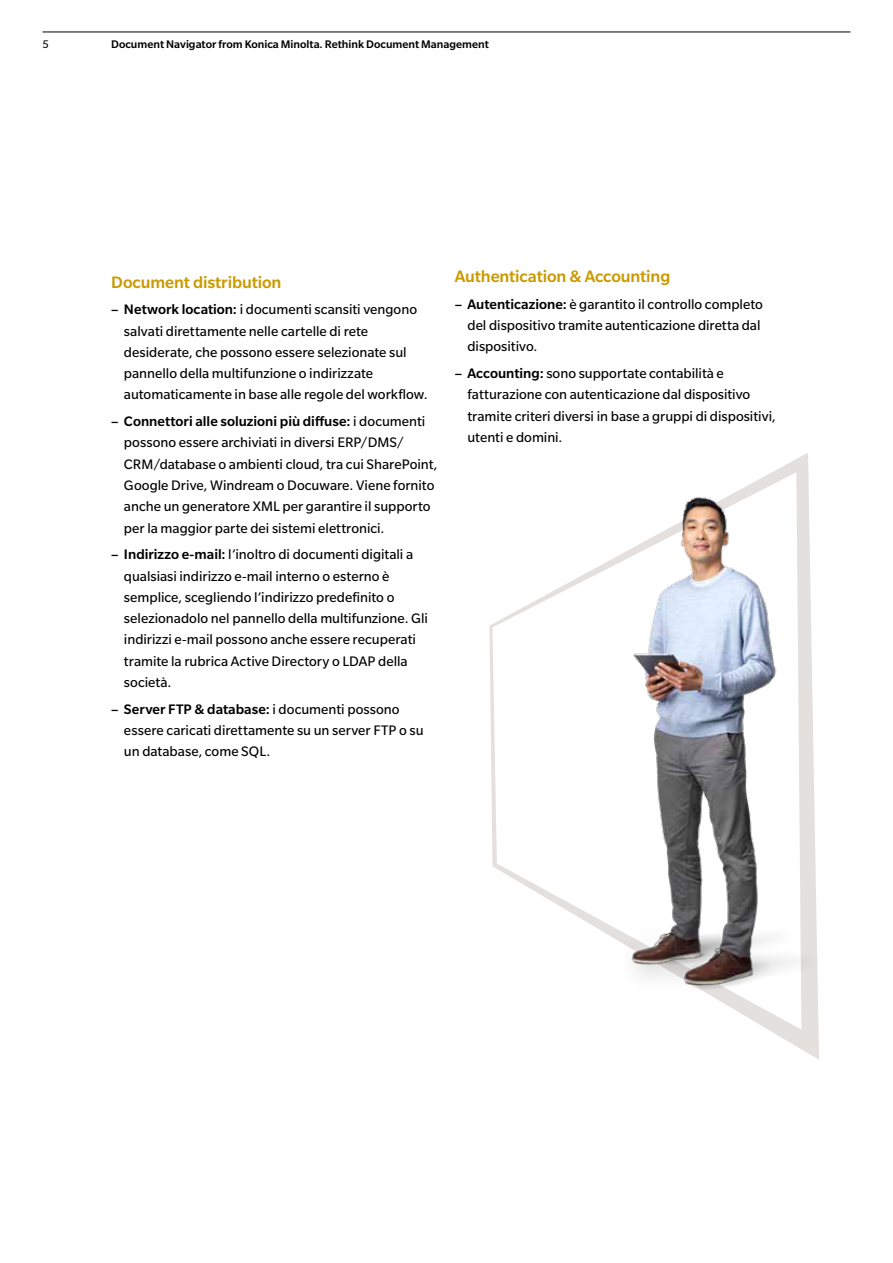
<style>
.page{position:relative;width:893px;height:1263px;background:#fff}
.page>*{position:absolute;margin:0;border:0;box-sizing:border-box;transform-origin:0 0}
.t1{font:500 18px "Slate Pro";letter-spacing:-.01em;color:#c99b00}
.t2{font:15px/21.3px "Slate Pro";color:#000}
.t3{font:500 12px "Slate Pro";color:#000}
.t4{font:12px "Slate Pro";color:#000}
.s1{font-weight:500}
</style>
<div class="page">
<svg style="left:764px;top:453px;width:55px;height:607px"></svg>
<img style="left:489px;top:462px;width:330px;height:565px">
<hr style="left:43px;top:32px;width:807px;height:1px;background:#000">
<p class="t4" style="left:43px;top:38px;width:8px">5</p>
<p class="t3" style="left:111px;top:38px;width:379px">Document Navigator from Konica Minolta. Rethink Document Management</p>
<p class="t1" style="left:111px;top:272px;width:172px">Document distribution</p>
<p class="t2" style="left:124px;top:299px;width:305px;text-indent:-13px"><span class="s1">– Network location:</span> i documenti scansiti vengono salvati direttamente nelle cartelle di rete desiderate, che possono essere selezionate sul pannello della multifunzione o indirizzate automaticamente in base alle regole del workflow.</p>
<p class="t2" style="left:124px;top:411px;width:315px;text-indent:-13px"><span class="s1">– Connettori alle soluzioni più diffuse:</span> i documenti possono essere archiviati in diversi ERP/DMS/ CRM/database o ambienti cloud, tra cui SharePoint, Google Drive, Windream o Docuware. Viene fornito anche un generatore XML per garantire il supporto per la maggior parte dei sistemi elettronici.</p>
<p class="t2" style="left:124px;top:544px;width:306px;text-indent:-13px"><span class="s1">– Indirizzo e-mail:</span> l’inoltro di documenti digitali a qualsiasi indirizzo e-mail interno o esterno è semplice, scegliendo l’indirizzo predefinito o selezionadolo nel pannello della multifunzione. Gli indirizzi e-mail possono anche essere recuperati tramite la rubrica Active Directory o LDAP della società.</p>
<p class="t2" style="left:124px;top:698px;width:301px;text-indent:-13px"><span class="s1">– Server FTP &amp; database:</span> i documenti possono essere caricati direttamente su un server FTP o su un database, come SQL.</p>
<p class="t1" style="left:455px;top:267px;width:217px">Authentication &amp; Accounting</p>
<p class="t2" style="left:467px;top:293px;width:297px;text-indent:-13px"><span class="s1">– Autenticazione:</span> è garantito il controllo completo del dispositivo tramite autenticazione diretta dal dispositivo.</p>
<p class="t2" style="left:467px;top:363px;width:310px;text-indent:-13px"><span class="s1">– Accounting:</span> sono supportate contabilità e fatturazione con autenticazione dal dispositivo tramite criteri diversi in base a gruppi di dispositivi, utenti e domini.</p>
</div>
